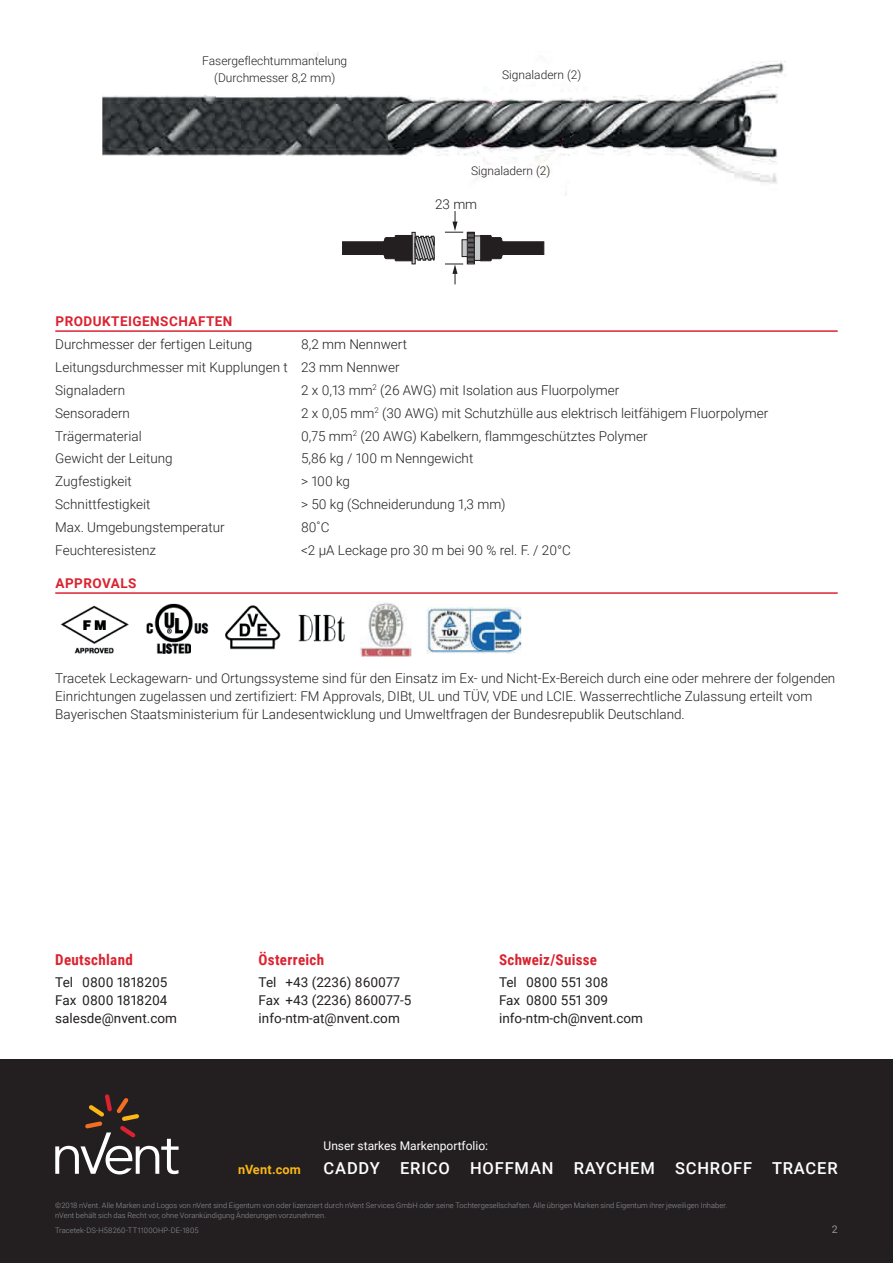
<style>
.page{position:relative;width:893px;height:1263px;background:#fff}
.page>*{position:absolute;margin:0;border:0;box-sizing:border-box;transform-origin:0 0}
.t1{font:500 16.5px "Roboto";letter-spacing:.05em;color:#fff}
.t2{font:700 15px "Roboto Condensed";letter-spacing:.02em;color:#db2230}
.t3{font:300 13.5px/23px "Roboto";color:#231f20}
.t4{font:13.5px/18px "Roboto";color:#231f20}
.t5{font:700 13.5px "Roboto";letter-spacing:.035em;color:#db2230}
.t6{font:700 12.75px "Roboto";letter-spacing:.015em;color:#fcb615}
.t7{font:300 12px/16.5px "Roboto";color:#231f20;text-align:center}
.t8{font:12px "Roboto";color:#fff}
.t9{font:10.5px "Roboto";color:#8f959e}
.t10{font:300 7.5px/10.5px "Roboto";letter-spacing:.01em;color:#8f959e}
</style>
<div class="page">
<div style="left:0;top:1059px;width:893px;height:204px;background:#231f20"></div>
<svg style="left:55px;top:1094px;width:124px;height:80px"></svg>
<hr style="left:55px;top:330px;width:783px;height:2px;background:#db2230">
<hr style="left:55px;top:592px;width:783px;height:2px;background:#db2230">
<img style="left:60px;top:602px;width:462px;height:55px">
<img style="left:102px;top:52px;width:684px;height:144px">
<div style="left:412px;top:232px;width:3px;height:32px;border:1px solid #231f20"></div>
<svg style="left:342px;top:235px;width:93px;height:26px"></svg>
<div style="left:467px;top:232px;width:8px;height:32px;border:1px solid #231f20"></div>
<svg style="left:480px;top:235px;width:64px;height:26px"></svg>
<div style="left:474px;top:236px;width:7px;height:24px;background:#c7c8ca"></div>
<div style="left:474px;top:236px;width:7px;height:25px;border:1px solid #231f20"></div>
<svg style="left:445px;top:211px;width:29px;height:73px"></svg>
<div style="left:462px;top:240px;width:5px;height:17px;background:#c7c8ca"></div>
<p class="t7" style="left:202px;top:52px;width:146px">Fasergeflechtummantelung (Durchmesser 8,2 mm)</p>
<p class="t7" style="left:502px;top:66px;width:81px">Signaladern (2)</p>
<p class="t7" style="left:471px;top:162px;width:81px">Signaladern (2)</p>
<p class="t3" style="left:435px;top:192px;width:44px">23 mm</p>
<p class="t5" style="left:56px;top:312px;width:178px">PRODUKTEIGENSCHAFTEN</p>
<p class="t3" style="left:55px;top:332px;width:199px">Durchmesser der fertigen Leitung</p>
<p class="t3" style="left:55px;top:332px;width:353px;text-indent:246px">8,2 mm Nennwert<br>Leitungsdurchmesser mit Kupplungen t 23 mm Nennwer<br>Signaladern</p>
<p class="t3" style="left:301px;top:378px;width:320px">2 x 0,13 mm<sup>2</sup> (26 AWG) mit Isolation aus Fluorpolymer</p>
<p class="t3" style="left:55px;top:401px;width:76px">Sensoradern</p>
<p class="t3" style="left:301px;top:401px;width:469px">2 x 0,05 mm<sup>2</sup> (30 AWG) mit Schutzhülle aus elektrisch leitfähigem Fluorpolymer</p>
<p class="t3" style="left:55px;top:424px;width:88px">Trägermaterial</p>
<p class="t3" style="left:301px;top:424px;width:348px">0,75 mm<sup>2</sup> (20 AWG) Kabelkern, flammgeschütztes Polymer</p>
<p class="t3" style="left:55px;top:447px;width:119px">Gewicht der Leitung</p>
<p class="t3" style="left:301px;top:447px;width:174px">5,86 kg / 100 m Nenngewicht</p>
<p class="t3" style="left:55px;top:469px;width:78px">Zugfestigkeit</p>
<p class="t3" style="left:301px;top:469px;width:50px">&gt; 100 kg</p>
<p class="t3" style="left:55px;top:492px;width:97px">Schnittfestigkeit</p>
<p class="t3" style="left:301px;top:492px;width:206px">&gt; 50 kg (Schneiderundung 1,3 mm)</p>
<p class="t3" style="left:55px;top:515px;width:171px">Max. Umgebungstemperatur</p>
<p class="t3" style="left:301px;top:515px;width:30px">80˚C</p>
<p class="t3" style="left:55px;top:538px;width:102px">Feuchteresistenz</p>
<p class="t3" style="left:301px;top:538px;width:271px">&lt;2 μA Leckage pro 30 m bei 90 % rel. F. / 20°C</p>
<p class="t5" style="left:56px;top:574px;width:83px">APPROVALS</p>
<p class="t3" style="left:55px;top:669px;width:782px;line-height:18px">Tracetek Leckagewarn- und Ortungssysteme sind für den Einsatz im Ex- und Nicht-Ex-Bereich durch eine oder mehrere der folgenden<br>Einrichtungen zugelassen und zertifiziert: FM Approvals, DIBt, UL und TÜV, VDE und LCIE. Wasserrechtliche Zulassung erteilt vom<br>Bayerischen Staatsministerium für Landesentwicklung und Umweltfragen der Bundesrepublik Deutschland.</p>
<p class="t2" style="left:55px;top:949px;width:79px">Deutschland</p>
<p class="t4" style="left:55px;top:973px;width:123px">Tel 0800 1818205<br>Fax 0800 1818204 salesde@nvent.com</p>
<p class="t2" style="left:259px;top:949px;width:67px">Österreich</p>
<p class="t4" style="left:259px;top:973px;width:154px">Tel +43 (2236) 860077<br>Fax +43 (2236) 860077-5 info-ntm-at@nvent.com</p>
<p class="t2" style="left:499px;top:949px;width:99px">Schweiz/Suisse</p>
<p class="t4" style="left:499px;top:973px;width:145px">Tel 0800 551 308<br>Fax 0800 551 309 info-ntm-ch@nvent.com</p>
<p class="t6" style="left:238px;top:1160px;width:64px">nVent.com</p>
<p class="t8" style="left:324px;top:1137px;width:166px">Unser starkes Markenportfolio:</p>
<p class="t1" style="left:324px;top:1156px;width:516px">CADDY ERICO HOFFMAN RAYCHEM SCHROFF TRACER</p>
<p class="t10" style="left:55px;top:1200px;width:674px">©2018 nVent. Alle Marken und Logos von nVent sind Eigentum von oder lizenziert durch nVent Services GmbH oder seine Tochtergesellschaften. Alle übrigen Marken sind Eigentum ihrer jeweiligen Inhaber. nVent behält sich das Recht vor, ohne Vorankündigung Änderungen vorzunehmen.</p>
<p class="t10" style="left:55px;top:1225px;width:145px">Tracetek-DS-H58260-TT1100OHP-DE-1805</p>
<p class="t9" style="left:832px;top:1222px;width:7px">2</p>
</div>
